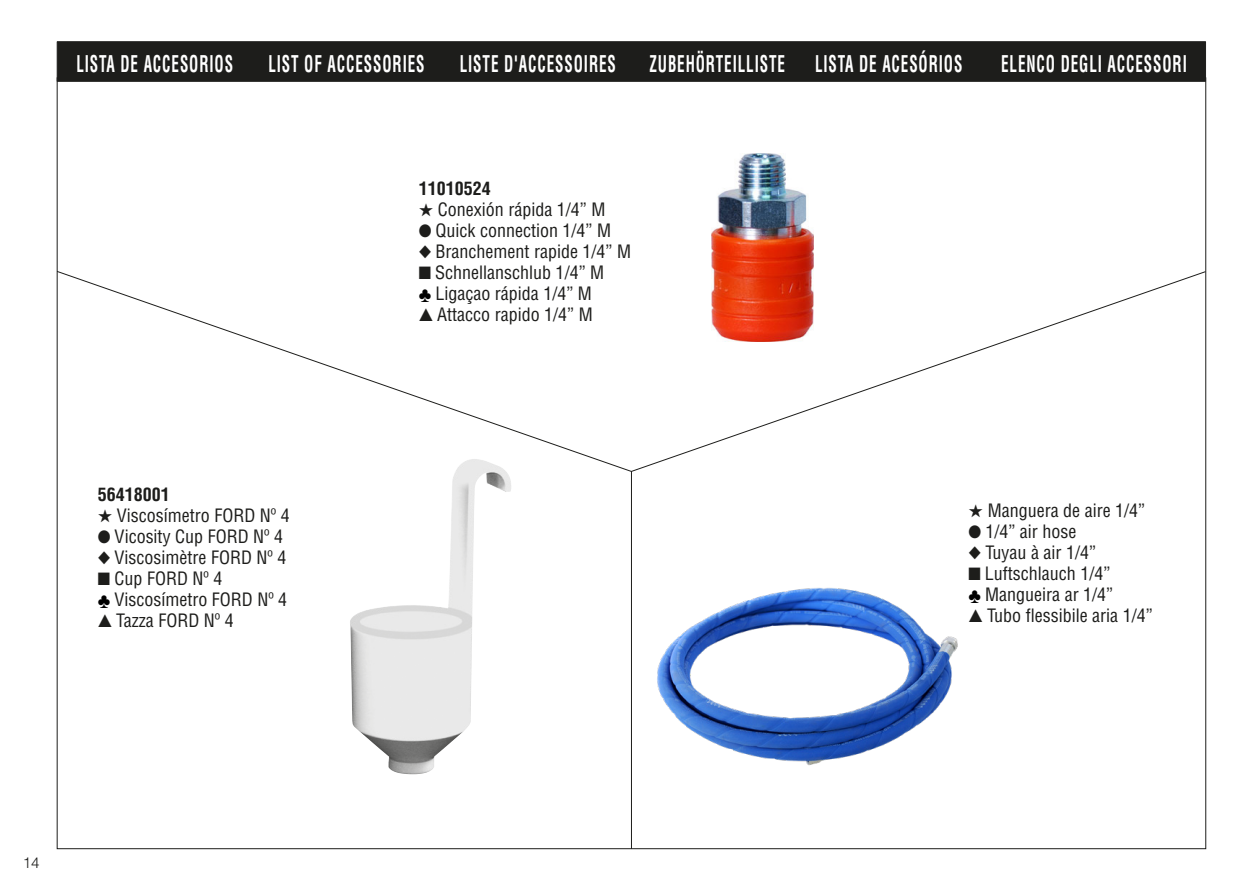
<style>
.page{position:relative;width:1259px;height:893px;background:#fff}
.page>*{position:absolute;margin:0;border:0;box-sizing:border-box;transform-origin:0 0}
.t1{font:700 condensed 22.5px "Helvetica LT Std";letter-spacing:.06em;color:#fff;scale:.67 1}
.t2{font:condensed 18px/21px "Helvetica LT Std";color:#1d1d1b}
.t3{font:700 condensed 18px "Helvetica LT Std";color:#1d1d1b}
.t4{font:300 15px "Helvetica LT Std";color:#1d1d1b}
.s1{color:#000}
</style>
<div class="page">
<div style="left:57px;top:41px;width:1149px;height:41px;background:#1d1d1b;border:1px solid #1d1d1b"></div>
<img style="left:657px;top:588px;width:301px;height:178px">
<img style="left:350px;top:472px;width:161px;height:302px">
<hr style="left:631px;top:471px;width:1px;height:378px;background:#1d1d1b">
<svg style="left:56px;top:270px;width:1148px;height:202px"></svg>
<img style="left:712px;top:154px;width:101px;height:188px">
<p class="t1" style="left:76px;top:50px;width:235px">LISTA DE ACCESORIOS</p>
<p class="t1" style="left:268px;top:50px;width:235px">LIST OF ACCESSORIES</p>
<p class="t1" style="left:460px;top:50px;width:235px">LISTE D'ACCESSOIRES</p>
<p class="t1" style="left:649px;top:50px;width:204px">ZUBEHÖRTEILLISTE</p>
<p class="t1" style="left:815px;top:50px;width:221px">LISTA DE ACESÓRIOS</p>
<p class="t1" style="left:1001px;top:50px;width:279px">ELENCO DEGLI ACCESSORI</p>
<p class="t3" style="left:98px;top:483px;width:73px">56418001</p>
<p class="t2" style="left:98px;top:505px;width:194px">★ Viscosímetro FORD Nº 4</p>
<p class="t2" style="left:98px;top:526px;width:187px">● Vicosity Cup FORD Nº 4</p>
<p class="t2" style="left:98px;top:547px;width:190px">◆ Viscosimètre FORD Nº 4</p>
<p class="t2" style="left:98px;top:568px;width:191px">■ Cup FORD Nº 4<br><span class="s1">♣</span> Viscosímetro FORD Nº 4</p>
<p class="t2" style="left:98px;top:610px;width:138px">▲ Tazza FORD Nº 4</p>
<p class="t3" style="left:419px;top:177px;width:73px">11010524</p>
<p class="t2" style="left:419px;top:199px;width:188px">★ Conexión rápida 1/4” M</p>
<p class="t2" style="left:419px;top:220px;width:194px">● Quick connection 1/4” M</p>
<p class="t2" style="left:419px;top:241px;width:214px">◆ Branchement rapide 1/4” M</p>
<p class="t2" style="left:419px;top:262px;width:187px">■ Schnellanschlub 1/4” M <span class="s1">♣</span> Ligaçao rápida 1/4” M</p>
<p class="t2" style="left:419px;top:304px;width:175px">▲ Attacco rapido 1/4” M</p>
<p class="t2" style="left:968px;top:500px;width:178px">★ Manguera de aire 1/4”</p>
<p class="t2" style="left:968px;top:521px;width:109px">● 1/4” air hose</p>
<p class="t2" style="left:968px;top:542px;width:129px">◆ Tuyau à air 1/4”</p>
<p class="t2" style="left:968px;top:563px;width:146px">■ Luftschlauch 1/4” <span class="s1">♣</span> Mangueira ar 1/4”</p>
<p class="t2" style="left:968px;top:605px;width:186px">▲ Tubo flessibile aria 1/4”</p>
<p class="t4" style="left:23px;top:853px;width:18px">14</p>
</div>
